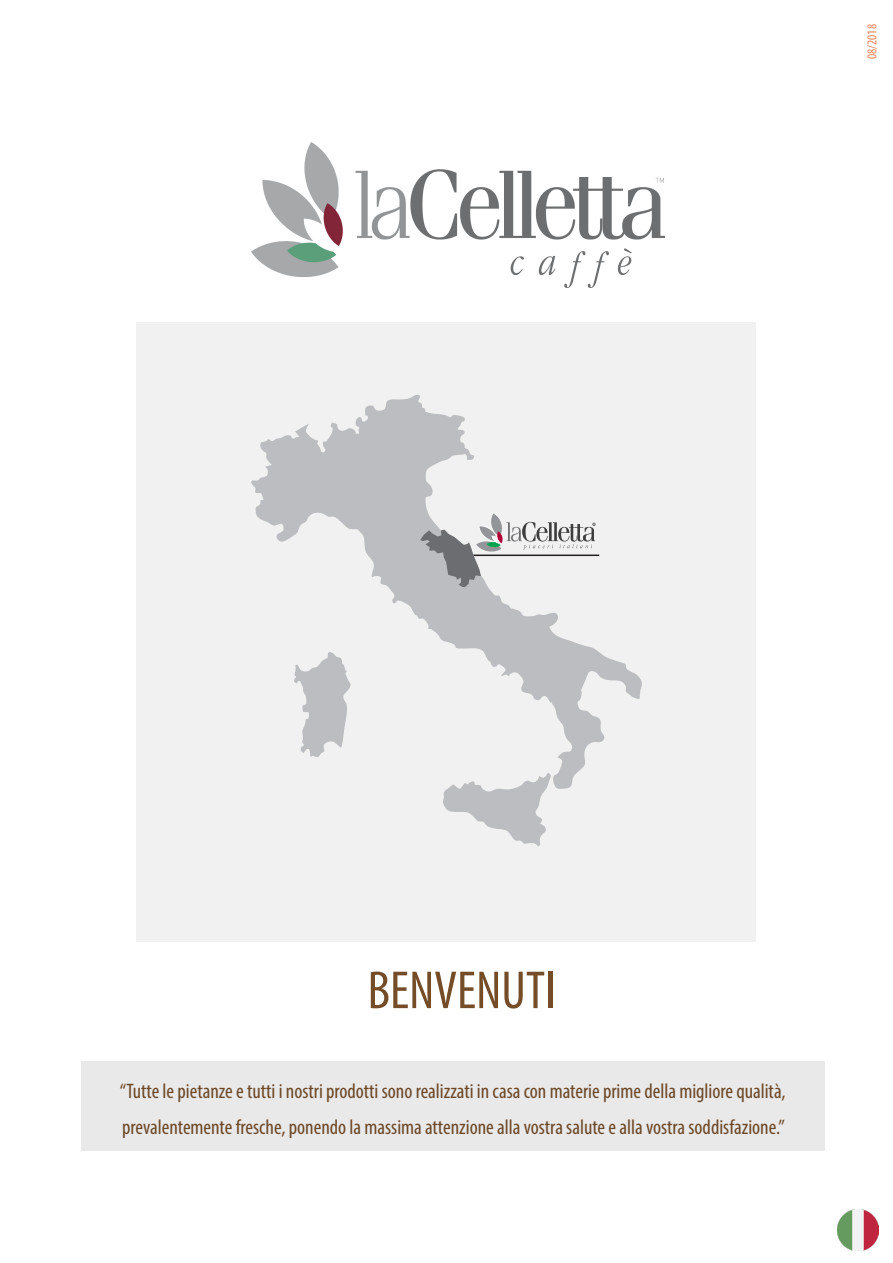
<style>
.page{position:relative;width:893px;height:1263px;background:#fff}
.page>*{position:absolute;margin:0;border:0;box-sizing:border-box;transform-origin:0 0}
.osn{font:condensed 54px "Myriad Pro";color:#744c27}
.osn-2{font:condensed 21px "Myriad Pro";color:#744c27}
.t1{font:condensed 13.5px "Myriad Pro";color:#e9835b}
</style>
<div class="page">
<div style="left:137px;top:322px;width:619px;height:619px;background:#f2f1f1"></div>
<img style="left:251px;top:142px;width:413px;height:146px">
<svg style="left:443px;top:789px;width:103px;height:57px"></svg>
<svg style="left:251px;top:394px;width:391px;height:395px"></svg>
<svg style="left:420px;top:514px;width:175px;height:73px"></svg>
<img style="left:838px;top:1209px;width:40px;height:41px">
<div style="left:81px;top:1061px;width:744px;height:89px;background:#e9e9e9"></div>
<p class="t1" style="left:864px;top:59px;width:36px;rotate:-90deg">08/2018</p>
<p class="osn" style="left:368px;top:958px;width:190px">BENVENUTI</p>
<p class="osn-2" style="left:120px;top:1078px;width:667px">“Tutte le pietanze e tutti i nostri prodotti sono realizzati in casa con materie prime della migliore qualità,</p>
<p class="osn-2" style="left:122px;top:1114px;width:664px">prevalentemente fresche, ponendo la massima attenzione alla vostra salute e alla vostra soddisfazione.”</p>
</div>
